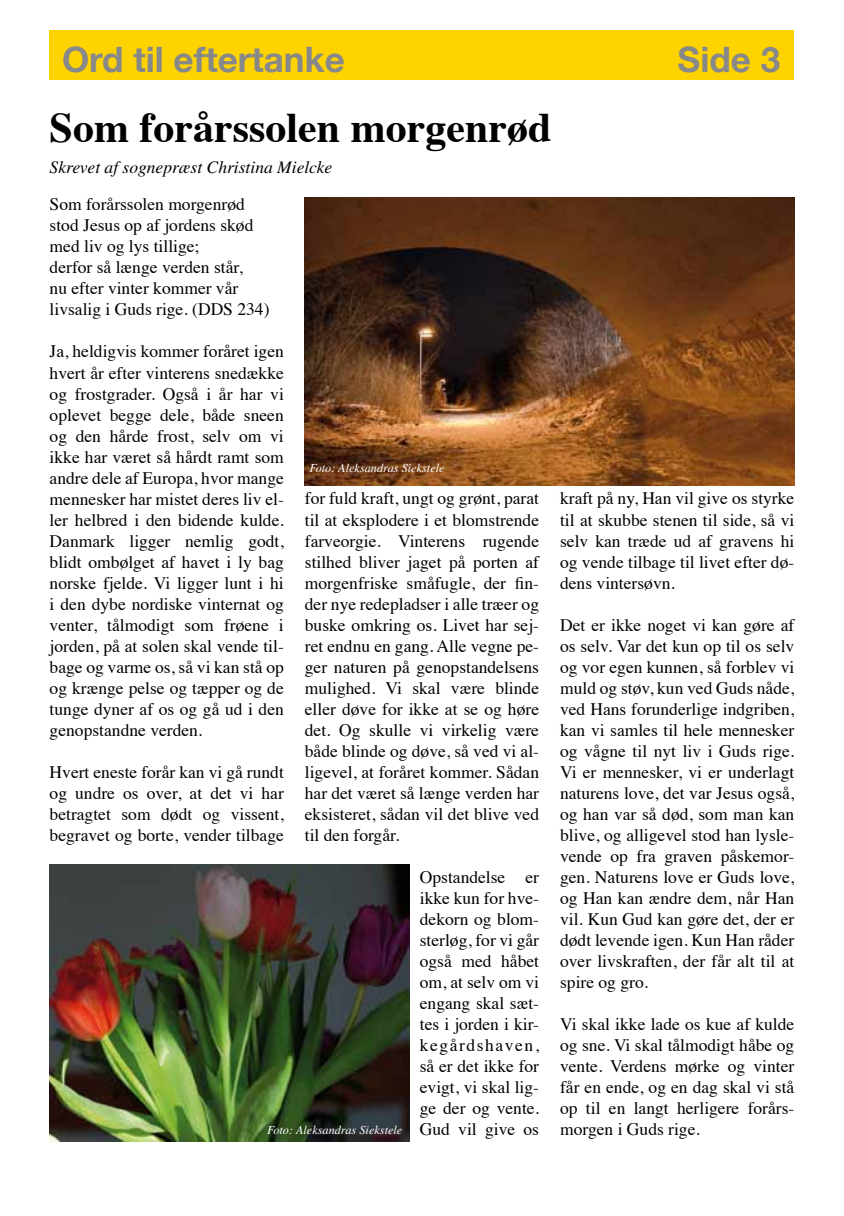
<style>
.page{position:relative;width:844px;height:1216px;background:#fff}
.page>*{position:absolute;margin:0;border:0;box-sizing:border-box;transform-origin:0 0}
.t1{font:700 42px "Times";color:#000}
.t2{font:700 35px "Helvetica Neue";color:#87888a}
.t3{font:17.5px/21px "Times";color:#000;text-align:justify}
.t4{font:italic 17.5px "Times";color:#000}
.t5{font:italic 12.25px "Times";color:#fff}
</style>
<div class="page">
<div style="left:50px;top:30px;width:744px;height:49px;background:#ffd300"></div>
<img style="left:50px;top:864px;width:360px;height:277px">
<img style="left:305px;top:197px;width:489px;height:288px">
<h2 class="t2" style="left:62px;top:38px;width:284px">Ord til eftertanke</h2>
<h2 class="t2" style="left:677px;top:38px;width:104px">Side 3</h2>
<h1 class="t1" style="left:50px;top:88px;width:503px">Som forårssolen morgenrød</h1>
<p class="t4" style="left:50px;top:157px;width:284px">Skrevet af sognepræst Christina Mielcke</p>
<p class="t3" style="left:50px;top:192px;width:221px;text-align:left">Som forårssolen morgenrød stod Jesus op af jordens skød med liv og lys tillige;<br>derfor så længe verden står,<br>nu efter vinter kommer vår livsalig i Guds rige. (DDS 234)</p>
<p class="t3" style="left:50px;top:339px;width:236px">Ja, heldigvis kommer foråret igen hvert år efter vinterens snedække og frostgrader. Også i år har vi oplevet begge dele, både sneen og den hårde frost, selv om vi ikke har været så hårdt ramt som andre dele af Europa, hvor mange mennesker har mistet deres liv el&shy;ler helbred i den bidende kulde.<br>Danmark ligger nemlig godt, blidt ombølget af havet i ly bag norske fjelde. Vi ligger lunt i hi i den dybe nordiske vinternat og venter, tålmodigt som frøene i jorden, på at solen skal vende til&shy;bage og varme os, så vi kan stå op og krænge pelse og tæpper og de tunge dyner af os og gå ud i den genopstandne verden.</p>
<p class="t3" style="left:50px;top:759px;width:236px">Hvert eneste forår kan vi gå rundt og undre os over, at det vi har betragtet som dødt og vissent, begravet og borte, vender tilbage</p>
<p class="t5" style="left:309px;top:461px;width:137px">Foto: Aleksandras Siekstele</p>
<p class="t3" style="left:305px;top:486px;width:236px">for fuld kraft, ungt og grønt, parat til at eksplodere i et blomstrende farveorgie. Vinterens rugende stilhed bliver jaget på porten af morgenfriske småfugle, der fin&shy;der nye redepladser i alle træer og buske omkring os. Livet har sej&shy;ret endnu en gang. Alle vegne pe&shy;ger naturen på genopstandelsens mulighed. Vi skal være blinde eller døve for ikke at se og høre det. Og skulle vi virkelig være både blinde og døve, så ved vi al&shy;ligevel, at foråret kommer. Sådan har det været så længe verden har eksisteret, sådan vil det blive ved til den forgår.</p>
<p class="t3" style="left:419px;top:864px;width:121px">Opstandelse er ikke kun for hve&shy;dekorn og blom&shy;sterløg, for vi går også med håbet om, at selv om vi engang skal sæt&shy;tes i jorden i kir&shy;kegårdshaven, så er det ikke for evigt, vi skal lig&shy;ge der og vente.<br>Gud vil give os</p>
<p class="t5" style="left:267px;top:1122px;width:137px">Foto: Aleksandras Siekstele</p>
<p class="t3" style="left:560px;top:486px;width:236px">kraft på ny, Han vil give os styrke til at skubbe stenen til side, så vi selv kan træde ud af gravens hi og vende tilbage til livet efter dø&shy;dens vintersøvn.</p>
<p class="t3" style="left:560px;top:612px;width:236px">Det er ikke noget vi kan gøre af os selv. Var det kun op til os selv og vor egen kunnen, så forblev vi muld og støv, kun ved Guds nåde, ved Hans forunderlige indgriben, kan vi samles til hele mennesker og vågne til nyt liv i Guds rige.<br>Vi er mennesker, vi er underlagt naturens love, det var Jesus også, og han var så død, som man kan blive, og alligevel stod han lysle&shy;vende op fra graven påskemor&shy;gen. Naturens love er Guds love, og Han kan ændre dem, når Han vil. Kun Gud kan gøre det, der er dødt levende igen. Kun Han råder over livskraften, der får alt til at spire og gro.</p>
<p class="t3" style="left:560px;top:1011px;width:236px">Vi skal ikke lade os kue af kulde og sne. Vi skal tålmodigt håbe og vente. Verdens mørke og vinter får en ende, og en dag skal vi stå op til en langt herligere forårs&shy;morgen i Guds rige.</p>
</div>
